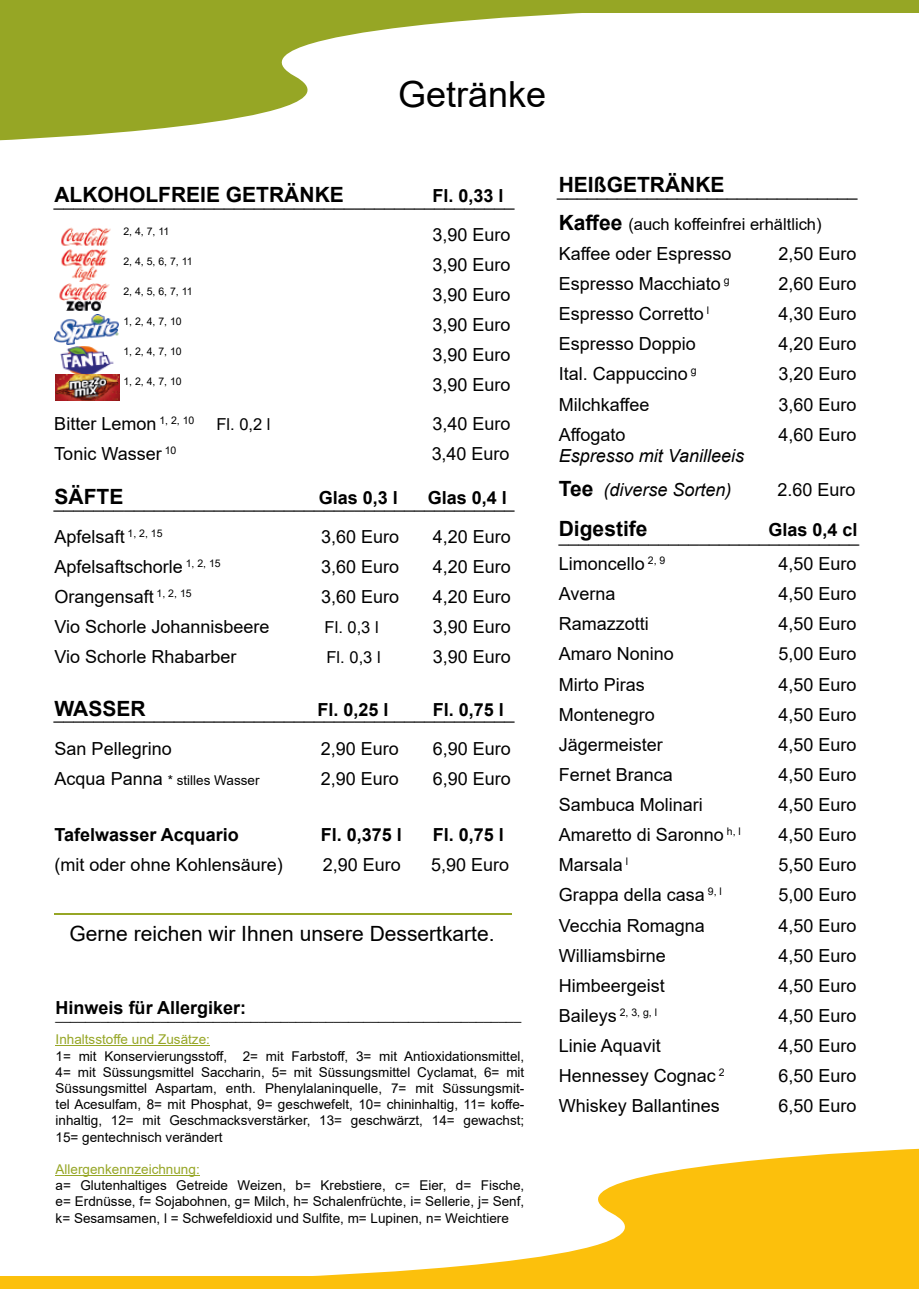
<style>
.page{position:relative;width:919px;height:1289px;background:#fff}
.page>*{position:absolute;margin:0;border:0;box-sizing:border-box;transform-origin:0 0}
.t1{font:36px "Arial";color:#000}
.t2{font:700 21px "Arial";color:#000}
.t3{font:21px "Arial";color:#000}
.t4{font:18px "Arial";color:#000}
.t5{font:700 18px "Arial";color:#000}
.t6{font:italic 18px/33.8px "Arial";color:#000}
.t7{font:16.5px "Arial";color:#000}
.t8{font:13.5px/16.2px "Arial";color:#000;text-align:justify}
.t9{font:13.5px "Arial";color:#96a625}
.t10{font:10.5px "Arial";letter-spacing:-.035em;color:#000}
.s1{font-size:18px}
.s2{font-weight:700;font-size:21px}
.s3{font-weight:700;font-style:normal;font-size:21px}
</style>
<div class="page">
<div style="left:0;top:1276px;width:918px;height:12px;background:#fcc00c"></div>
<div style="left:0;top:0;width:918px;height:13px;background:#96a625"></div>
<hr style="left:56px;top:1045px;width:154px;height:1px;background:#96a625">
<hr style="left:56px;top:1174px;width:144px;height:1px;background:#96a625">
<img style="left:61px;top:227px;width:50px;height:55px">
<img style="left:59px;top:283px;width:51px;height:28px">
<img style="left:60px;top:346px;width:54px;height:28px">
<img style="left:55px;top:314px;width:63px;height:30px">
<img style="left:55px;top:374px;width:65px;height:27px">
<svg style="left:0;top:13px;width:581px;height:127px;fill:#96a625"></svg>
<svg style="left:314px;top:1148px;width:604px;height:128px"></svg>
<hr style="left:54px;top:913px;width:458px;height:1px;background:#96a625">
<h1 class="t1" style="left:398px;top:70px;width:150px">Getränke</h1>
<p class="t2" style="left:54px;top:180px;width:291px">ALKOHOLFREIE GETRÄNKE</p>
<p class="t5" style="left:432px;top:183px;width:73px">Fl. 0,33 l</p>
<p class="t10" style="left:123px;top:224px;width:47px">2, 4, 7, 11</p>
<p class="t4" style="left:432px;top:222px;width:80px">3,90 Euro</p>
<p class="t10" style="left:123px;top:254px;width:71px">2, 4, 5, 6, 7, 11</p>
<p class="t4" style="left:432px;top:252px;width:80px">3,90 Euro</p>
<p class="t10" style="left:123px;top:284px;width:71px">2, 4, 5, 6, 7, 11</p>
<p class="t4" style="left:432px;top:282px;width:80px">3,90 Euro</p>
<p class="t10" style="left:123px;top:314px;width:60px">1, 2, 4, 7, 10</p>
<p class="t4" style="left:432px;top:312px;width:80px">3,90 Euro</p>
<p class="t10" style="left:123px;top:344px;width:60px">1, 2, 4, 7, 10</p>
<p class="t4" style="left:432px;top:342px;width:80px">3,90 Euro</p>
<p class="t10" style="left:123px;top:374px;width:60px">1, 2, 4, 7, 10</p>
<p class="t4" style="left:432px;top:372px;width:80px">3,90 Euro</p>
<p class="t4" style="left:54px;top:411px;width:141px">Bitter Lemon <sup>1,</sup> <sup>2,</sup> <sup>10</sup></p>
<p class="t7" style="left:216px;top:413px;width:56px">Fl. 0,2 l</p>
<p class="t4" style="left:432px;top:411px;width:80px">3,40 Euro</p>
<p class="t4" style="left:54px;top:441px;width:123px">Tonic Wasser <sup>10</sup></p>
<p class="t4" style="left:431px;top:441px;width:79px">3,40 Euro</p>
<p class="t4" style="left:54px;top:187px;width:462px">______________________________________________</p>
<p class="t2" style="left:55px;top:482px;width:70px">SÄFTE</p>
<p class="t5" style="left:319px;top:485px;width:81px">Glas 0,3 l</p>
<p class="t5" style="left:428px;top:485px;width:81px">Glas 0,4 l</p>
<p class="t4" style="left:55px;top:524px;width:109px">Apfelsaft <sup>1,</sup> <sup>2,</sup> <sup>15</sup></p>
<p class="t4" style="left:321px;top:524px;width:80px">3,60 Euro</p>
<p class="t4" style="left:433px;top:524px;width:80px">4,20 Euro</p>
<p class="t4" style="left:55px;top:554px;width:167px">Apfelsaftschorle <sup>1,</sup> <sup>2,</sup> <sup>15</sup></p>
<p class="t4" style="left:321px;top:554px;width:80px">3,60 Euro</p>
<p class="t4" style="left:433px;top:554px;width:80px">4,20 Euro</p>
<p class="t4" style="left:55px;top:584px;width:138px">Orangensaft <sup>1,</sup> <sup>2,</sup> <sup>15</sup></p>
<p class="t4" style="left:321px;top:584px;width:80px">3,60 Euro</p>
<p class="t4" style="left:433px;top:584px;width:80px">4,20 Euro</p>
<p class="t4" style="left:55px;top:614px;width:216px">Vio Schorle Johannisbeere</p>
<p class="t7" style="left:324px;top:615px;width:56px">Fl. 0,3 l</p>
<p class="t4" style="left:433px;top:614px;width:80px">3,90 Euro</p>
<p class="t4" style="left:55px;top:644px;width:183px">Vio Schorle Rhabarber</p>
<p class="t7" style="left:326px;top:646px;width:56px">Fl. 0,3 l</p>
<p class="t4" style="left:433px;top:644px;width:80px">3,90 Euro</p>
<p class="t4" style="left:54px;top:489px;width:462px">______________________________________________</p>
<p class="t2" style="left:55px;top:693px;width:93px">WASSER</p>
<p class="t5" style="left:317px;top:697px;width:73px">Fl. 0,25 l</p>
<p class="t5" style="left:433px;top:697px;width:73px">Fl. 0,75 l</p>
<p class="t4" style="left:55px;top:735px;width:119px">San Pellegrino</p>
<p class="t4" style="left:321px;top:735px;width:80px">2,90 Euro</p>
<p class="t4" style="left:433px;top:735px;width:80px">6,90 Euro</p>
<p class="t8" style="left:55px;top:771px;width:206px"><span class="s1">Acqua Panna</span> * stilles Wasser</p>
<p class="t4" style="left:321px;top:766px;width:80px">2,90 Euro</p>
<p class="t4" style="left:433px;top:766px;width:80px">6,90 Euro</p>
<p class="t5" style="left:55px;top:821px;width:186px">Tafelwasser Acquario</p>
<p class="t5" style="left:321px;top:821px;width:83px">Fl. 0,375 l</p>
<p class="t5" style="left:433px;top:821px;width:73px">Fl. 0,75 l</p>
<p class="t4" style="left:55px;top:852px;width:230px">(mit oder ohne Kohlensäure)</p>
<p class="t4" style="left:323px;top:852px;width:80px">2,90 Euro</p>
<p class="t4" style="left:431px;top:852px;width:80px">5,90 Euro</p>
<p class="t4" style="left:54px;top:700px;width:462px">______________________________________________</p>
<p class="t3" style="left:70px;top:919px;width:426px">Gerne reichen wir Ihnen unsere Dessertkarte.</p>
<p class="t5" style="left:56px;top:994px;width:192px">Hinweis für Allergiker:</p>
<p class="t9" style="left:56px;top:1030px;width:156px">Inhaltsstoffe und Zusätze:</p>
<p class="t8" style="left:56px;top:1047px;width:470px">1= mit Konservierungsstoff, 2= mit Farbstoff, 3= mit Antioxidationsmittel, 4= mit Süssungsmittel Saccharin, 5= mit Süssungsmittel Cyclamat, 6= mit Süssungsmittel Aspartam, enth. Phenylalaninquelle, 7= mit Süssungsmit&shy;tel Acesulfam, 8= mit Phosphat, 9= geschwefelt, 10= chininhaltig, 11= koffe&shy;inhaltig, 12= mit Geschmacksverstärker, 13= geschwärzt, 14= gewachst; 15= gentechnisch verändert</p>
<p class="t9" style="left:56px;top:1159px;width:146px">Allergenkennzeichnung:</p>
<p class="t8" style="left:56px;top:1177px;width:470px">a= Glutenhaltiges Getreide Weizen, b= Krebstiere, c= Eier, d= Fische, e= Erdnüsse, f= Sojabohnen, g= Milch, h= Schalenfrüchte, i= Sellerie, j= Senf, k= Sesamsamen, l = Schwefeldioxid und Sulfite, m= Lupinen, n= Weichtiere</p>
<p class="t8" style="left:56px;top:1007px;width:467px">______________________________________________________________</p>
<p class="t2" style="left:558px;top:170px;width:167px">HEIßGETRÄNKE</p>
<p class="t7" style="left:558px;top:213px;width:264px"><span class="s2">Kaffee</span> (auch koffeinfrei erhältlich)</p>
<p class="t4" style="left:558px;top:241px;width:174px">Kaffee oder Espresso</p>
<p class="t4" style="left:778px;top:241px;width:80px">2,50 Euro</p>
<p class="t4" style="left:558px;top:271px;width:172px">Espresso Macchiato <sup>g</sup></p>
<p class="t4" style="left:778px;top:271px;width:80px">2,60 Euro</p>
<p class="t4" style="left:558px;top:301px;width:152px">Espresso Corretto <sup>l</sup></p>
<p class="t4" style="left:778px;top:301px;width:80px">4,30 Euro</p>
<p class="t4" style="left:558px;top:331px;width:139px">Espresso Doppio</p>
<p class="t4" style="left:778px;top:331px;width:80px">4,20 Euro</p>
<p class="t4" style="left:558px;top:361px;width:139px">Ital. Cappuccino <sup>g</sup></p>
<p class="t4" style="left:778px;top:362px;width:80px">3,20 Euro</p>
<p class="t4" style="left:558px;top:392px;width:92px">Milchkaffee</p>
<p class="t4" style="left:778px;top:392px;width:80px">3,60 Euro</p>
<p class="t4" style="left:558px;top:422px;width:68px">Affogato</p>
<p class="t4" style="left:778px;top:422px;width:80px">4,60 Euro</p>
<p class="t6" style="left:558px;top:439px;width:187px">Espresso mit Vanilleeis<br><span class="s3">Tee</span> (diverse Sorten)</p>
<p class="t4" style="left:557px;top:177px;width:302px">______________________________</p>
<p class="t4" style="left:777px;top:477px;width:80px">2.60 Euro</p>
<p class="t2" style="left:558px;top:513px;width:90px">Digestife</p>
<p class="t5" style="left:768px;top:517px;width:91px">Glas 0,4 cl</p>
<p class="t4" style="left:558px;top:551px;width:108px">Limoncello <sup>2,</sup> <sup>9</sup></p>
<p class="t4" style="left:778px;top:551px;width:80px">4,50 Euro</p>
<p class="t4" style="left:558px;top:581px;width:58px">Averna</p>
<p class="t4" style="left:778px;top:581px;width:80px">4,50 Euro</p>
<p class="t4" style="left:558px;top:611px;width:92px">Ramazzotti</p>
<p class="t4" style="left:778px;top:611px;width:80px">4,50 Euro</p>
<p class="t4" style="left:558px;top:641px;width:117px">Amaro Nonino</p>
<p class="t4" style="left:778px;top:641px;width:80px">5,00 Euro</p>
<p class="t4" style="left:558px;top:672px;width:88px">Mirto Piras</p>
<p class="t4" style="left:778px;top:672px;width:80px">4,50 Euro</p>
<p class="t4" style="left:558px;top:702px;width:98px">Montenegro</p>
<p class="t4" style="left:778px;top:702px;width:80px">4,50 Euro</p>
<p class="t4" style="left:558px;top:732px;width:106px">Jägermeister</p>
<p class="t4" style="left:778px;top:732px;width:80px">4,50 Euro</p>
<p class="t4" style="left:558px;top:762px;width:116px">Fernet Branca</p>
<p class="t4" style="left:778px;top:762px;width:80px">4,50 Euro</p>
<p class="t4" style="left:558px;top:792px;width:146px">Sambuca Molinari</p>
<p class="t4" style="left:778px;top:792px;width:80px">4,50 Euro</p>
<p class="t4" style="left:558px;top:822px;width:183px">Amaretto di Saronno <sup>h,</sup> <sup>l</sup></p>
<p class="t4" style="left:778px;top:822px;width:80px">4,50 Euro</p>
<p class="t4" style="left:558px;top:852px;width:71px">Marsala <sup>l</sup></p>
<p class="t4" style="left:778px;top:852px;width:80px">5,50 Euro</p>
<p class="t4" style="left:558px;top:882px;width:165px">Grappa della casa <sup>9,</sup> <sup>l</sup></p>
<p class="t4" style="left:778px;top:882px;width:80px">5,00 Euro</p>
<p class="t4" style="left:558px;top:912px;width:148px">Vecchia Romagna</p>
<p class="t4" style="left:778px;top:912px;width:80px">4,50 Euro</p>
<p class="t4" style="left:558px;top:942px;width:108px">Williamsbirne</p>
<p class="t4" style="left:778px;top:942px;width:80px">4,50 Euro</p>
<p class="t4" style="left:558px;top:973px;width:108px">Himbeergeist</p>
<p class="t4" style="left:778px;top:973px;width:80px">4,50 Euro</p>
<p class="t4" style="left:558px;top:1003px;width:100px">Baileys <sup>2,</sup> <sup>3,</sup> <sup>g,</sup> <sup>l</sup></p>
<p class="t4" style="left:778px;top:1003px;width:80px">4,50 Euro</p>
<p class="t4" style="left:558px;top:1033px;width:104px">Linie Aquavit</p>
<p class="t4" style="left:778px;top:1033px;width:80px">4,50 Euro</p>
<p class="t4" style="left:558px;top:1063px;width:167px">Hennessey Cognac <sup>2</sup></p>
<p class="t4" style="left:778px;top:1063px;width:80px">6,50 Euro</p>
<p class="t4" style="left:558px;top:1093px;width:163px">Whiskey Ballantines</p>
<p class="t4" style="left:778px;top:1093px;width:80px">6,50 Euro</p>
<p class="t4" style="left:558px;top:523px;width:302px">______________________________</p>
</div>
